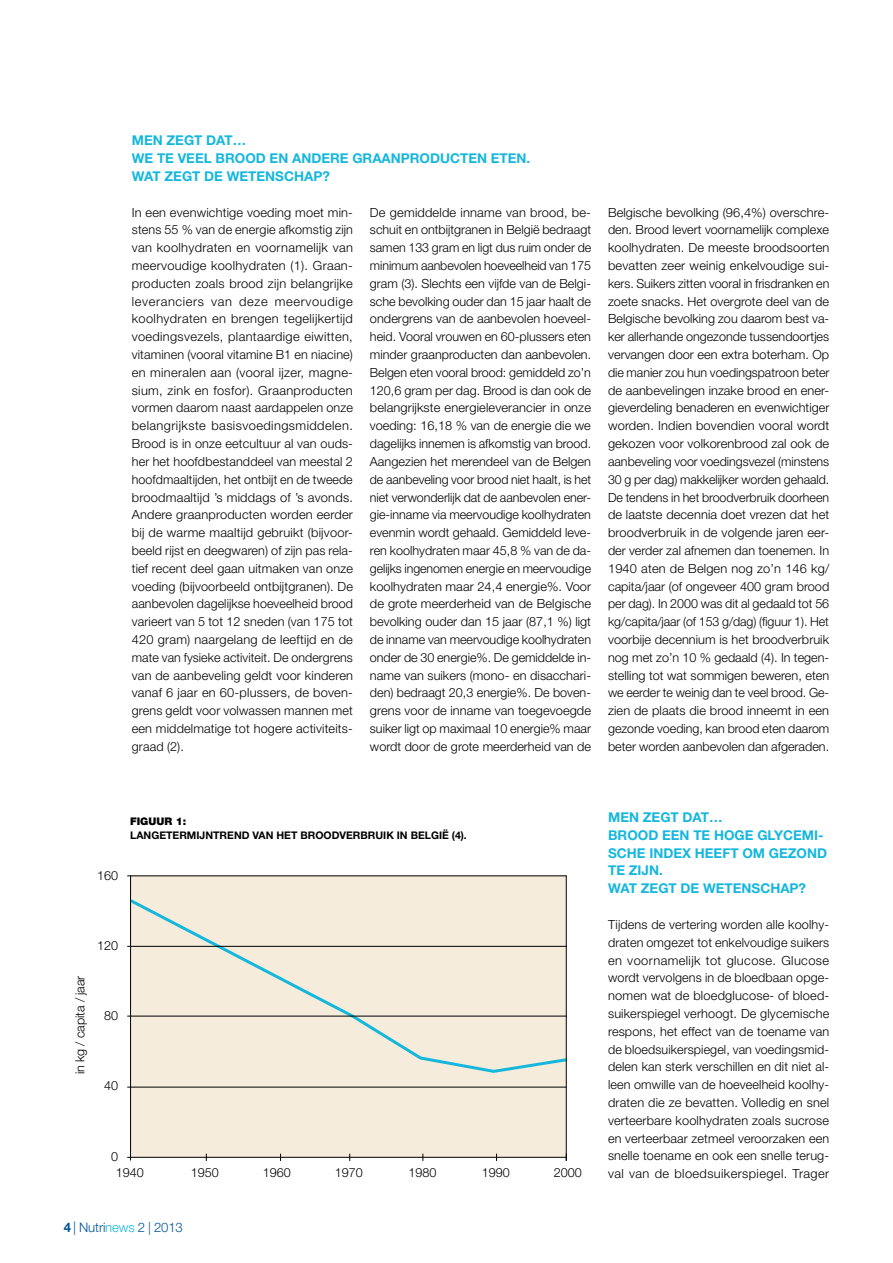
<style>
.page{position:relative;width:893px;height:1263px;background:#fff}
.page>*{position:absolute;margin:0;border:0;box-sizing:border-box;transform-origin:0 0}
.t1{font:700 13.5px/17.9px "Helvetica Neue LT Std";color:#15b7dd}
.t2{font:300 13.2px "Helvetica Neue LT Std";letter-spacing:-.01em;color:#005496}
.t3{font:300 12.6px/17.9px "Helvetica Neue LT Std";color:#000;text-align:justify}
.t4{font:700 10.5px "Helvetica Neue LT Std";color:#000}
.t5{font:900 10.5px "Helvetica Neue LT Std";color:#000}
.s1{font-weight:700}
.s2{font-size:13.5px}
.s3{color:#15b7dd}
</style>
<div class="page">
<div style="left:131px;top:875px;width:435px;height:282px;background:#f5ecdb"></div>
<svg style="left:127px;top:898px;width:439px;height:176px"></svg>
<hr style="left:130px;top:875px;width:1px;height:285px;background:#000">
<hr style="left:566px;top:875px;width:1px;height:285px;background:#000">
<hr style="left:127px;top:1157px;width:440px;height:1px;background:#000">
<hr style="left:127px;top:1087px;width:440px;height:1px;background:#000">
<hr style="left:127px;top:1016px;width:440px;height:1px;background:#000">
<hr style="left:127px;top:946px;width:440px;height:1px;background:#000">
<hr style="left:127px;top:875px;width:440px;height:1px;background:#000">
<p class="t1" style="left:132px;top:131px;width:400px">MEN ZEGT DAT…<br>WE TE VEEL BROOD EN ANDERE GRAANPRODUCTEN ETEN.<br>WAT ZEGT DE WETENSCHAP?</p>
<p class="t3" style="left:370px;top:203px;width:223px">De gemiddelde inname van brood, be&shy;schuit en ontbijtgranen in België bedraagt samen 133 gram en ligt dus ruim onder de minimum aanbevolen hoeveelheid van 175 gram (3). Slechts een vijfde van de Belgi&shy;sche bevolking ouder dan 15 jaar haalt de ondergrens van de aanbevolen hoeveel&shy;heid. Vooral vrouwen en 60-plussers eten minder graanproducten dan aanbevolen.<br>Belgen eten vooral brood: gemiddeld zo’n 120,6 gram per dag. Brood is dan ook de belangrijkste energieleverancier in onze voeding: 16,18 % van de energie die we dagelijks innemen is afkomstig van brood.<br>Aangezien het merendeel van de Belgen de aanbeveling voor brood niet haalt, is het niet verwonderlijk dat de aanbevolen ener&shy;gie-inname via meervoudige koolhydraten evenmin wordt gehaald. Gemiddeld leve&shy;ren koolhydraten maar 45,8 % van de da&shy;gelijks ingenomen energie en meervoudige koolhydraten maar 24,4 energie%. Voor de grote meerderheid van de Belgische bevolking ouder dan 15 jaar (87,1 %) ligt de inname van meervoudige koolhydraten onder de 30 energie%. De gemiddelde in&shy;name van suikers (mono- en disacchari&shy;den) bedraagt 20,3 energie%. De boven&shy;grens voor de inname van toegevoegde suiker ligt op maximaal 10 energie% maar wordt door de grote meerderheid van de</p>
<p class="t3" style="left:608px;top:203px;width:223px">Belgische bevolking (96,4%) overschre&shy;den. Brood levert voornamelijk complexe koolhydraten. De meeste broodsoorten bevatten zeer weinig enkelvoudige sui&shy;kers. Suikers zitten vooral in frisdranken en zoete snacks. Het overgrote deel van de Belgische bevolking zou daarom best va&shy;ker allerhande ongezonde tussendoortjes vervangen door een extra boterham. Op die manier zou hun voedingspatroon beter de aanbevelingen inzake brood en ener&shy;gieverdeling benaderen en evenwichtiger worden. Indien bovendien vooral wordt gekozen voor volkorenbrood zal ook de aanbeveling voor voedingsvezel (minstens 30 g per dag) makkelijker worden gehaald.<br>De tendens in het broodverbruik doorheen de laatste decennia doet vrezen dat het broodverbruik in de volgende jaren eer&shy;der verder zal afnemen dan toenemen. In 1940 aten de Belgen nog zo’n 146 kg/ capita/jaar (of ongeveer 400 gram brood per dag). In 2000 was dit al gedaald tot 56 kg/capita/jaar (of 153 g/dag) (figuur 1). Het voorbije decennium is het broodverbruik nog met zo’n 10 % gedaald (4). In tegen&shy;stelling tot wat sommigen beweren, eten we eerder te weinig dan te veel brood. Ge&shy;zien de plaats die brood inneemt in een gezonde voeding, kan brood eten daarom beter worden aanbevolen dan afgeraden.</p>
<p class="t3" style="left:132px;top:203px;width:223px">In een evenwichtige voeding moet min&shy;stens 55 % van de energie afkomstig zijn van koolhydraten en voornamelijk van meervoudige koolhydraten (1). Graan&shy;producten zoals brood zijn belangrijke leveranciers van deze meervoudige koolhydraten en brengen tegelijkertijd voedingsvezels, plantaardige eiwitten, vitaminen (vooral vitamine B1 en niacine) en mineralen aan (vooral ijzer, magne&shy;sium, zink en fosfor). Graanproducten vormen daarom naast aardappelen onze belangrijkste basisvoedingsmiddelen.<br>Brood is in onze eetcultuur al van ouds&shy;her het hoofdbestanddeel van meestal 2 hoofdmaaltijden, het ontbijt en de tweede broodmaaltijd ’s middags of ’s avonds.<br>Andere graanproducten worden eerder bij de warme maaltijd gebruikt (bijvoor&shy;beeld rijst en deegwaren) of zijn pas rela&shy;tief recent deel gaan uitmaken van onze voeding (bijvoorbeeld ontbijtgranen). De aanbevolen dagelijkse hoeveelheid brood varieert van 5 tot 12 sneden (van 175 tot 420 gram) naargelang de leeftijd en de mate van fysieke activiteit. De ondergrens van de aanbeveling geldt voor kinderen vanaf 6 jaar en 60-plussers, de boven&shy;grens geldt voor volwassen mannen met een middelmatige tot hogere activiteits&shy;graad (2).</p>
<p class="t3" style="left:97px;top:866px;width:23px">160</p>
<p class="t5" style="left:130px;top:815px;width:58px">FIGUUR 1:</p>
<p class="t4" style="left:130px;top:828px;width:338px">LANGETERMIJNTREND VAN HET BROODVERBRUIK IN BELGIË (4).</p>
<p class="t3" style="left:71px;top:1074px;width:100px;rotate:-90deg">in kg / capita / jaar</p>
<p class="t3" style="left:97px;top:936px;width:23px">120</p>
<p class="t3" style="left:104px;top:1006px;width:16px">80</p>
<p class="t3" style="left:104px;top:1077px;width:16px">40</p>
<p class="t3" style="left:116px;top:1147px;width:30px;line-height:16.8px;text-indent:-5px">0<br>1940</p>
<p class="t3" style="left:191px;top:1164px;width:30px">1950</p>
<p class="t3" style="left:263px;top:1164px;width:30px">1960</p>
<p class="t3" style="left:335px;top:1164px;width:30px">1970</p>
<p class="t3" style="left:408px;top:1164px;width:30px">1980</p>
<p class="t3" style="left:482px;top:1164px;width:30px">1990</p>
<p class="t3" style="left:554px;top:1164px;width:30px">2000</p>
<p class="t1" style="left:608px;top:808px;width:221px">MEN ZEGT DAT…<br>BROOD EEN TE HOGE GLYCEMI-<br>SCHE INDEX HEEFT OM GEZOND<br>TE ZIJN.<br>WAT ZEGT DE WETENSCHAP?</p>
<p class="t3" style="left:608px;top:915px;width:223px">Tijdens de vertering worden alle koolhy&shy;draten omgezet tot enkelvoudige suikers en voornamelijk tot glucose. Glucose wordt vervolgens in de bloedbaan opge&shy;nomen wat de bloedglucose- of bloed&shy;suikerspiegel verhoogt. De glycemische respons, het effect van de toename van de bloedsuikerspiegel, van voedingsmid&shy;delen kan sterk verschillen en dit niet al&shy;leen omwille van de hoeveelheid koolhy&shy;draten die ze bevatten. Volledig en snel verteerbare koolhydraten zoals sucrose en verteerbaar zetmeel veroorzaken een snelle toename en ook een snelle terug&shy;val van de bloedsuikerspiegel. Trager</p>
<p class="t2" style="left:64px;top:1219px;width:121px"><span class="s1">4</span> <span class="s2">|</span> Nutri<span class="s3">news</span> 2 | 2013</p>
</div>
